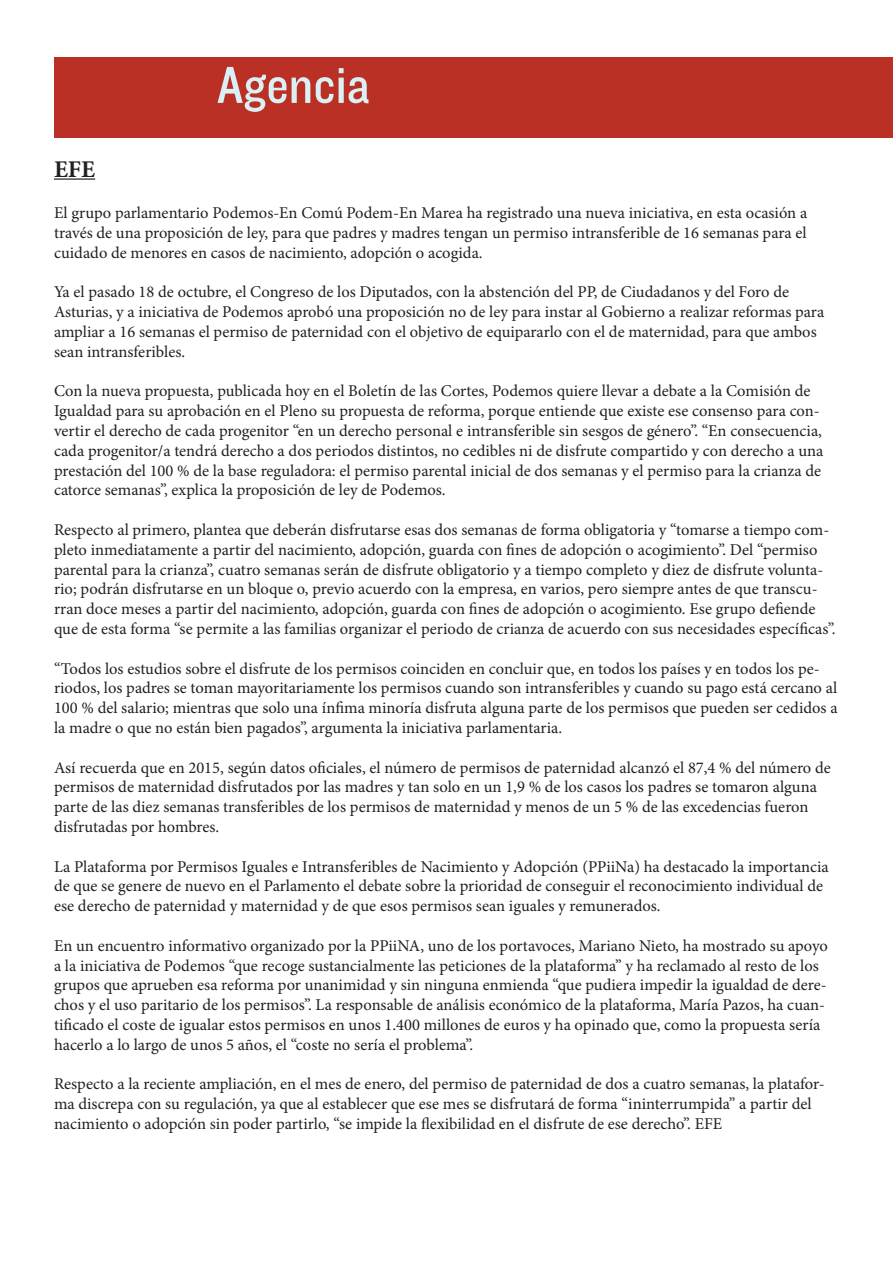
<style>
.page{position:relative;width:893px;height:1263px;background:#fff}
.page>*{position:absolute;margin:0;border:0;box-sizing:border-box;transform-origin:0 0}
.t1{font:54px "Knockout 30 Junior Welterwt";color:#daf0f5}
.t2{font:700 24px "Minion Pro";color:#231f20}
.t3{font:16.5px/19.8px "Minion Pro";color:#231f20}
</style>
<div class="page">
<div style="left:54px;top:57px;width:839px;height:80px;background:#ba3024"></div>
<hr style="left:54px;top:178px;width:41px;height:2px;background:#231f20">
<p class="t1" style="left:217px;top:49px;width:154px">Agencia</p>
<p class="t2" style="left:54px;top:152px;width:43px">EFE</p>
<p class="t3" style="left:54px;top:203px;width:755px;text-align:justify">El grupo parlamentario Podemos-En Comú Podem-En Marea ha registrado una nueva iniciativa, en esta ocasión a través de una proposición de ley, para que padres y madres tengan un permiso intransferible de 16 semanas para el cuidado de menores en casos de nacimiento, adopción o acogida.</p>
<p class="t3" style="left:54px;top:282px;width:772px">Ya el pasado 18 de octubre, el Congreso de los Diputados, con la abstención del PP, de Ciudadanos y del Foro de Asturias, y a iniciativa de Podemos aprobó una proposición no de ley para instar al Gobierno a realizar reformas para ampliar a 16 semanas el permiso de paternidad con el objetivo de equipararlo con el de maternidad, para que ambos sean intransferibles.</p>
<p class="t3" style="left:54px;top:381px;width:771px">Con la nueva propuesta, publicada hoy en el Boletín de las Cortes, Podemos quiere llevar a debate a la Comisión de Igualdad para su aprobación en el Pleno su propuesta de reforma, porque entiende que existe ese consenso para con&shy;vertir el derecho de cada progenitor “en un derecho personal e intransferible sin sesgos de género”. “En consecuencia, cada progenitor/a tendrá derecho a dos periodos distintos, no cedibles ni de disfrute compartido y con derecho a una prestación del 100 % de la base reguladora: el permiso parental inicial de dos semanas y el permiso para la crianza de catorce semanas”, explica la proposición de ley de Podemos.</p>
<p class="t3" style="left:54px;top:520px;width:783px">Respecto al primero, plantea que deberán disfrutarse esas dos semanas de forma obligatoria y “tomarse a tiempo com&shy;pleto inmediatamente a partir del nacimiento, adopción, guarda con fines de adopción o acogimiento”. Del “permiso parental para la crianza”, cuatro semanas serán de disfrute obligatorio y a tiempo completo y diez de disfrute volunta&shy;rio; podrán disfrutarse en un bloque o, previo acuerdo con la empresa, en varios, pero siempre antes de que transcu&shy;rran doce meses a partir del nacimiento, adopción, guarda con fines de adopción o acogimiento. Ese grupo defiende que de esta forma “se permite a las familias organizar el periodo de crianza de acuerdo con sus necesidades específicas”.</p>
<p class="t3" style="left:54px;top:658px;width:785px">“Todos los estudios sobre el disfrute de los permisos coinciden en concluir que, en todos los países y en todos los pe&shy;riodos, los padres se toman mayoritariamente los permisos cuando son intransferibles y cuando su pago está cercano al 100 % del salario; mientras que solo una ínfima minoría disfruta alguna parte de los permisos que pueden ser cedidos a la madre o que no están bien pagados”, argumenta la iniciativa parlamentaria.</p>
<p class="t3" style="left:54px;top:757px;width:778px">Así recuerda que en 2015, según datos oficiales, el número de permisos de paternidad alcanzó el 87,4 % del número de permisos de maternidad disfrutados por las madres y tan solo en un 1,9 % de los casos los padres se tomaron alguna parte de las diez semanas transferibles de los permisos de maternidad y menos de un 5 % de las excedencias fueron disfrutadas por hombres.</p>
<p class="t3" style="left:54px;top:856px;width:776px">La Plataforma por Permisos Iguales e Intransferibles de Nacimiento y Adopción (PPiiNa) ha destacado la importancia de que se genere de nuevo en el Parlamento el debate sobre la prioridad de conseguir el reconocimiento individual de ese derecho de paternidad y maternidad y de que esos permisos sean iguales y remunerados.</p>
<p class="t3" style="left:54px;top:936px;width:775px">En un encuentro informativo organizado por la PPiiNA, uno de los portavoces, Mariano Nieto, ha mostrado su apoyo a la iniciativa de Podemos “que recoge sustancialmente las peticiones de la plataforma” y ha reclamado al resto de los grupos que aprueben esa reforma por unanimidad y sin ninguna enmienda “que pudiera impedir la igualdad de dere&shy;chos y el uso paritario de los permisos”. La responsable de análisis económico de la plataforma, María Pazos, ha cuan&shy;tificado el coste de igualar estos permisos en unos 1.400 millones de euros y ha opinado que, como la propuesta sería hacerlo a lo largo de unos 5 años, el “coste no sería el problema”.</p>
<p class="t3" style="left:54px;top:1074px;width:772px">Respecto a la reciente ampliación, en el mes de enero, del permiso de paternidad de dos a cuatro semanas, la platafor&shy;ma discrepa con su regulación, ya que al establecer que ese mes se disfrutará de forma “ininterrumpida” a partir del nacimiento o adopción sin poder partirlo, “se impide la flexibilidad en el disfrute de ese derecho”. EFE</p>
</div>
